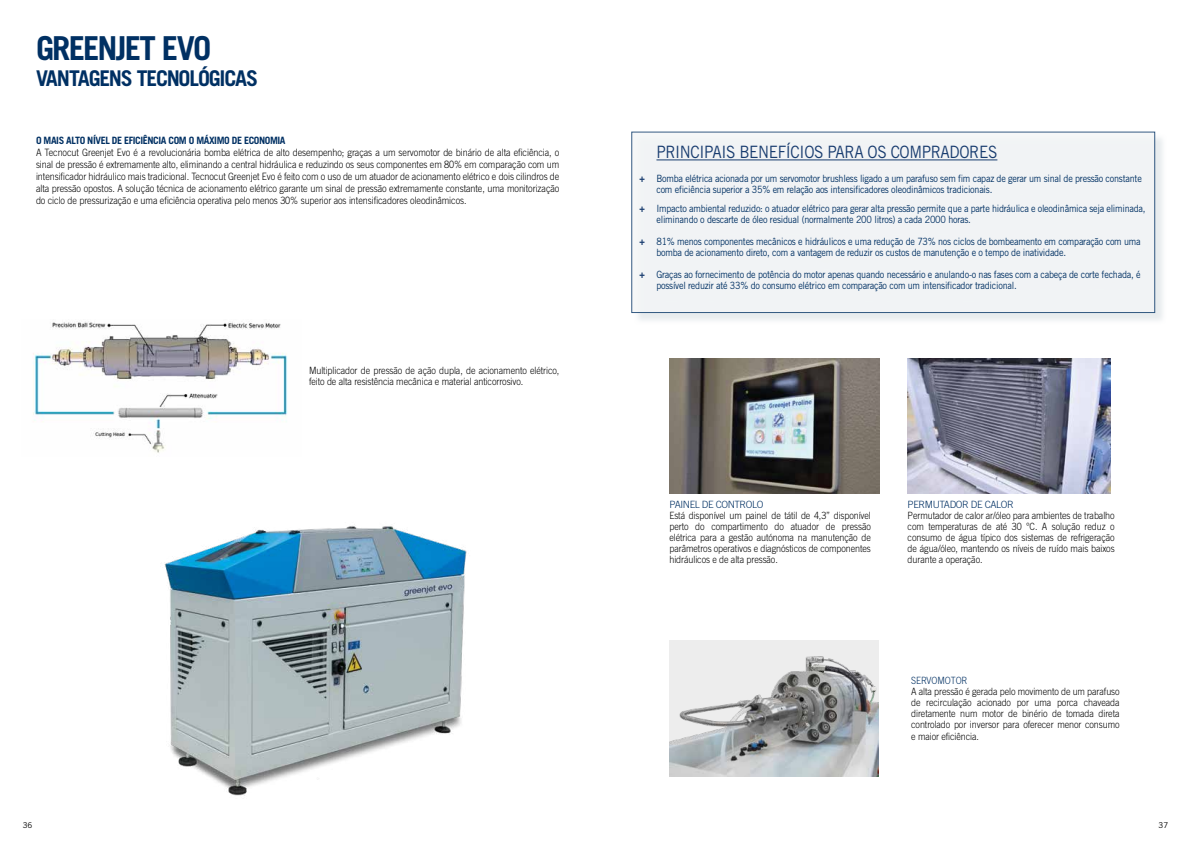
<style>
.page{position:relative;width:1191px;height:842px;background:#fff}
.page>*{position:absolute;margin:0;border:0;box-sizing:border-box;transform-origin:0 0}
.t1{font:700 33px "Trade Gothic LT Std";letter-spacing:-.06em;color:#003063}
.t2{font:700 21.7px "Trade Gothic LT Std";letter-spacing:-.055em;color:#003063}
.t3{font:17px "Trade Gothic LT Std";letter-spacing:-.025em;color:#183c6f;scale:.9 1}
.t4{font:300 10.1px/12px "Trade Gothic LT Std";letter-spacing:-.01em;color:#000;text-align:justify;scale:.9 1}
.t5{font:700 10.1px "Trade Gothic LT Std";letter-spacing:-.04em;color:#003063}
.t6{font:10px/11px "Trade Gothic LT Std";letter-spacing:-.025em;color:#003063;scale:.9 1}
.t7{font:300 10px/11.1px "Trade Gothic LT Std";letter-spacing:-.01em;color:#000;text-align:justify;scale:.9 1}
.t8{font:300 10px "Trade Gothic LT Std";letter-spacing:-.04em;color:#003063}
.t9{font:300 10px "Trade Gothic LT Std";letter-spacing:-.01em;color:#003063;scale:.9 1}
.t10{font:8px "Trade Gothic LT Std";color:#000}
.s1{font-weight:700;color:#183c6f}
</style>
<div class="page">
<img style="left:33px;top:321px;width:255px;height:132px">
<img style="left:164px;top:526px;width:303px;height:270px">
<div style="left:633px;top:134px;width:534px;height:191px;background:#d8dfe3;opacity:.75"></div>
<div style="left:631px;top:132px;width:524px;height:181px;background:#f4f6f7;border:1px solid #003063"></div>
<hr style="left:656px;top:159px;width:341px;height:1px;background:#183c6f">
<img style="left:669px;top:359px;width:210px;height:134px">
<img style="left:907px;top:359px;width:203px;height:134px">
<img style="left:669px;top:641px;width:209px;height:136px">
<h1 class="t1" style="left:36px;top:28px;width:177px">GREENJET EVO</h1>
<h2 class="t2" style="left:36px;top:65px;width:224px">VANTAGENS TECNOLÓGICAS</h2>
<p class="t5" style="left:36px;top:134px;width:251px">O MAIS ALTO NÍVEL DE EFICIÊNCIA COM O MÁXIMO DE ECONOMIA</p>
<p class="t4" style="left:36px;top:146px;width:583px">A Tecnocut Greenjet Evo é a revolucionária bomba elétrica de alto desempenho; graças a um servomotor de binário de alta eficiência, o sinal de pressão é extremamente alto, eliminando a central hidráulica e reduzindo os seus componentes em 80% em comparação com um intensificador hidráulico mais tradicional. Tecnocut Greenjet Evo é feito com o uso de um atuador de acionamento elétrico e dois cilindros de alta pressão opostos. A solução técnica de acionamento elétrico garante um sinal de pressão extremamente constante, uma monitorização do ciclo de pressurização e uma eficiência operativa pelo menos 30% superior aos intensificadores oleodinâmicos.</p>
<p class="t7" style="left:309px;top:365px;width:280px">Multiplicador de pressão de ação dupla, de acionamento elétrico, feito de alta resistência mecânica e material anticorrosivo.</p>
<h3 class="t3" style="left:656px;top:142px;width:380px">PRINCIPAIS BENEFÍCIOS PARA OS COMPRADORES</h3>
<p class="t6" style="left:656px;top:173px;width:541px;text-indent:-17px"><span class="s1">+</span> Bomba elétrica acionada por um servomotor brushless ligado a um parafuso sem fim capaz de gerar um sinal de pressão constante com eficiência superior a 35% em relação aos intensificadores oleodinâmicos tradicionais.</p>
<p class="t6" style="left:656px;top:203px;width:545px;text-indent:-17px"><span class="s1">+</span> Impacto ambiental reduzido: o atuador elétrico para gerar alta pressão permite que a parte hidráulica e oleodinâmica seja eliminada, eliminando o descarte de óleo residual (normalmente 200 litros) a cada 2000 horas.</p>
<p class="t6" style="left:656px;top:236px;width:539px;text-indent:-17px"><span class="s1">+</span> 81% menos componentes mecânicos e hidráulicos e uma redução de 73% nos ciclos de bombeamento em comparação com uma bomba de acionamento direto, com a vantagem de reduzir os custos de manutenção e o tempo de inatividade.</p>
<p class="t6" style="left:656px;top:269px;width:539px;text-indent:-17px"><span class="s1">+</span> Graças ao fornecimento de potência do motor apenas quando necessário e anulando-o nas fases com a cabeça de corte fechada, é possível reduzir até 33% do consumo elétrico em comparação com um intensificador tradicional.</p>
<p class="t8" style="left:669px;top:498px;width:95px">PAINEL DE CONTROLO</p>
<p class="t7" style="left:669px;top:509px;width:225px">Está disponível um painel de tátil de 4,3” disponível perto do compartimento do atuador de pressão elétrica para a gestão autónoma na manutenção de parâmetros operativos e diagnósticos de componentes hidráulicos e de alta pressão.</p>
<p class="t8" style="left:907px;top:498px;width:107px">PERMUTADOR DE CALOR</p>
<p class="t7" style="left:907px;top:509px;width:231px">Permutador de calor ar/óleo para ambientes de trabalho com temperaturas de até 30 °C. A solução reduz o consumo de água típico dos sistemas de refrigeração de água/óleo, mantendo os níveis de ruído mais baixos durante a operação.</p>
<p class="t9" style="left:911px;top:674px;width:64px">SERVOMOTOR</p>
<p class="t7" style="left:911px;top:686px;width:233px">A alta pressão é gerada pelo movimento de um parafuso de recirculação acionado por uma porca chaveada diretamente num motor de binério de tomada direta controlado por inversor para oferecer menor consumo e maior eficiência.</p>
<p class="t10" style="left:23px;top:820px;width:11px">36</p>
<p class="t10" style="left:1158px;top:820px;width:11px">37</p>
</div>
